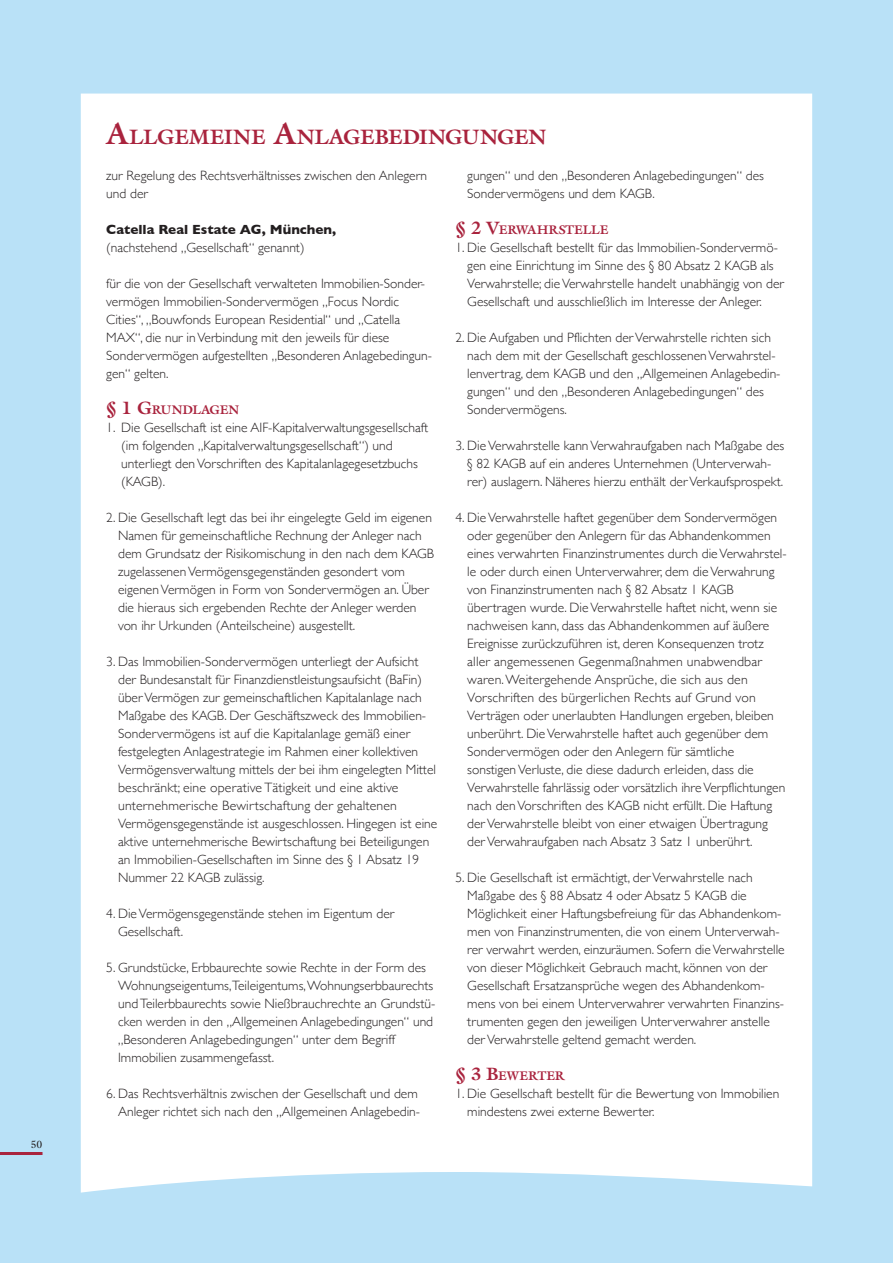
<style>
.page{position:relative;width:893px;height:1263px;background:#b9e1f7}
.page>*{position:absolute;margin:0;border:0;box-sizing:border-box;transform-origin:0 0}
.t1{font:700 21px "Galliard";color:#a9233d}
.t2{font:700 18px "Galliard";color:#a9233d}
.t3{font:300 13.5px/18px "Gill Sans";color:#231f20}
.t4{font:700 13.5px "Gill Sans";color:#231f20}
.t5{font:700 12.6px "Galliard";letter-spacing:-.005em;color:#a9233d}
.t6{font:10.5px "Galliard";color:#231f20}
.s1{font-size:30px}
.s2{font-size:12.6px}
.s3{font-size:18px}
</style>
<div class="page">
<div style="left:81px;top:94px;width:731px;height:1098px;background:#fff"></div>
<hr style="left:0;top:1152px;width:43px;height:3px;background:#a9233d">
<p class="t6" style="left:31px;top:1138px;width:13px">50</p>
<h1 class="t1" style="left:106px;top:123px;width:39px"><span class="s1">A</span>LLGE</h1>
<h1 class="t1" style="left:189px;top:123px;width:36px">MEINE</h1>
<h1 class="t1" style="left:274px;top:123px;width:39px"><span class="s1">A</span>NLAGEBE</h1>
<h1 class="t1" style="left:402px;top:123px;width:34px">DINGUNGEN</h1>
<p class="t3" style="left:106px;top:166px;width:322px">zur Regelung des Rechtsverhältnisses zwischen den Anlegern und der</p>
<p class="t4" style="left:106px;top:219px;width:231px">Catella Real Estate AG, München,</p>
<p class="t3" style="left:106px;top:238px;width:200px">(nachstehend „Gesellschaft“ genannt)</p>
<p class="t3" style="left:106px;top:274px;width:327px">für die von der Gesellschaft verwalteten Immobilien-Sonder&shy;vermögen Immobilien-Sondervermögen „Focus Nordic Cities“, „Bouwfonds European Residential“ und „Catella MAX“, die nur in Verbindung mit den jeweils für diese Sondervermögen aufgestellten „Besonderen Anlagebedingun&shy;gen“ gelten.</p>
<h2 class="t2" style="left:106px;top:396px;width:57px">§ 1 G<span class="s2">RUN</span></h2>
<p class="t5" style="left:182px;top:401px;width:21px">DLAGEN</p>
<p class="t3" style="left:121px;top:418px;width:308px;text-indent:-15px">1. Die Gesellschaft ist eine AIF-Kapitalverwaltungsgesellschaft (im folgenden „Kapitalverwaltungsgesellschaft“) und unterliegt den Vorschriften des Kapitalanlagegesetzbuchs (KAGB).</p>
<p class="t3" style="left:118px;top:508px;width:317px;text-indent:-12px">2. Die Gesellschaft legt das bei ihr eingelegte Geld im eigenen Namen für gemeinschaftliche Rechnung der Anleger nach dem Grundsatz der Risikomischung in den nach dem KAGB zugelassenen Vermögensgegenständen gesondert vom eigenen Vermögen in Form von Sondervermögen an. Über die hieraus sich ergebenden Rechte der Anleger werden von ihr Urkunden (Anteilscheine) ausgestellt.</p>
<p class="t3" style="left:118px;top:652px;width:321px;text-indent:-12px">3. Das Immobilien-Sondervermögen unterliegt der Aufsicht der Bundesanstalt für Finanzdienstleistungsaufsicht (BaFin) über Vermögen zur gemeinschaftlichen Kapitalanlage nach Maßgabe des KAGB. Der Geschäftszweck des Immobilien-Sondervermögens ist auf die Kapitalanlage gemäß einer festgelegten Anlagestrategie im Rahmen einer kollektiven Vermögensverwaltung mittels der bei ihm eingelegten Mittel beschränkt; eine operative Tätigkeit und eine aktive unternehmerische Bewirtschaftung der gehaltenen Vermögensgegenstände ist ausgeschlossen. Hingegen ist eine aktive unternehmerische Bewirtschaftung bei Beteiligungen an Immobilien-Gesellschaften im Sinne des § 1 Absatz 19<br>Nummer 22 KAGB zulässig.</p>
<p class="t3" style="left:118px;top:904px;width:278px;text-indent:-12px">4. Die Vermögensgegenstände stehen im Eigentum der<br>Gesellschaft.</p>
<p class="t3" style="left:118px;top:958px;width:319px;text-indent:-12px">5. Grundstücke, Erbbaurechte sowie Rechte in der Form des Wohnungseigentums,Teileigentums, Wohnungserbbaurechts und Teilerbbaurechts sowie Nießbrauchrechte an Grundstü&shy;cken werden in den „Allgemeinen Anlagebedingungen“ und „Besonderen Anlagebedingungen“ unter dem Begriff Immobilien zusammengefasst.</p>
<p class="t3" style="left:106px;top:1084px;width:315px;text-align:right">6. Das Rechtsverhältnis zwischen der Gesellschaft und dem<br>Anleger richtet sich nach den „Allgemeinen Anlagebedin-</p>
<p class="t3" style="left:467px;top:166px;width:298px">gungen“ und den „Besonderen Anlagebedingungen“ des<br>Sondervermögens und dem KAGB.</p>
<p class="t5" style="left:455px;top:221px;width:83px"><span class="s3">§ 2 V</span>ERWAHRS</p>
<p class="t5" style="left:565px;top:221px;width:19px">TELLE</p>
<p class="t3" style="left:467px;top:238px;width:318px;text-indent:-12px">1. Die Gesellschaft bestellt für das Immobilien-Sondervermö&shy;gen eine Einrichtung im Sinne des § 80 Absatz 2 KAGB als Verwahrstelle; die Verwahrstelle handelt unabhängig von der Gesellschaft und ausschließlich im Interesse der Anleger.</p>
<p class="t3" style="left:467px;top:328px;width:315px;text-indent:-12px">2. Die Aufgaben und Pflichten der Verwahrstelle richten sich nach dem mit der Gesellschaft geschlossenen Verwahrstel&shy;lenvertrag, dem KAGB und den „Allgemeinen Anlagebedin&shy;gungen“ und den „Besonderen Anlagebedingungen“ des Sondervermögens.</p>
<p class="t3" style="left:467px;top:436px;width:318px;text-indent:-12px">3. Die Verwahrstelle kann Verwahraufgaben nach Maßgabe des § 82 KAGB auf ein anderes Unternehmen (Unterverwah&shy;rer) auslagern. Näheres hierzu enthält der Verkaufsprospekt.</p>
<p class="t3" style="left:467px;top:508px;width:321px;text-indent:-12px">4. Die Verwahrstelle haftet gegenüber dem Sondervermögen oder gegenüber den Anlegern für das Abhandenkommen eines verwahrten Finanzinstrumentes durch die Verwahrstel&shy;le oder durch einen Unterverwahrer, dem die Verwahrung von Finanzinstrumenten nach § 82 Absatz 1 KAGB übertragen wurde. Die Verwahrstelle haftet nicht, wenn sie nachweisen kann, dass das Abhandenkommen auf äußere Ereignisse zurückzuführen ist, deren Konsequenzen trotz aller angemessenen Gegenmaßnahmen unabwendbar waren. Weitergehende Ansprüche, die sich aus den Vorschriften des bürgerlichen Rechts auf Grund von Verträgen oder unerlaubten Handlungen ergeben, bleiben unberührt. Die Verwahrstelle haftet auch gegenüber dem Sondervermögen oder den Anlegern für sämtliche<br>sonstigen Verluste, die diese dadurch erleiden, dass die Verwahrstelle fahrlässig oder vorsätzlich ihre Verpflichtungen nach den Vorschriften des KAGB nicht erfüllt. Die Haftung der Verwahrstelle bleibt von einer etwaigen Übertragung der Verwahraufgaben nach Absatz 3 Satz 1 unberührt.</p>
<p class="t3" style="left:467px;top:868px;width:319px;text-indent:-12px">5. Die Gesellschaft ist ermächtigt, der Verwahrstelle nach Maßgabe des § 88 Absatz 4 oder Absatz 5 KAGB die Möglichkeit einer Haftungsbefreiung für das Abhandenkom&shy;men von Finanzinstrumenten, die von einem Unterverwah&shy;rer verwahrt werden, einzuräumen. Sofern die Verwahrstelle von dieser Möglichkeit Gebrauch macht, können von der Gesellschaft Ersatzansprüche wegen des Abhandenkom&shy;mens von bei einem Unterverwahrer verwahrten Finanzins&shy;trumenten gegen den jeweiligen Unterverwahrer anstelle der Verwahrstelle geltend gemacht werden.</p>
<p class="t5" style="left:455px;top:1067px;width:102px"><span class="s3">§ 3 B</span>EWERTER</p>
<p class="t3" style="left:467px;top:1084px;width:314px;text-indent:-12px">1. Die Gesellschaft bestellt für die Bewertung von Immobilien mindestens zwei externe Bewerter.</p>
</div>
